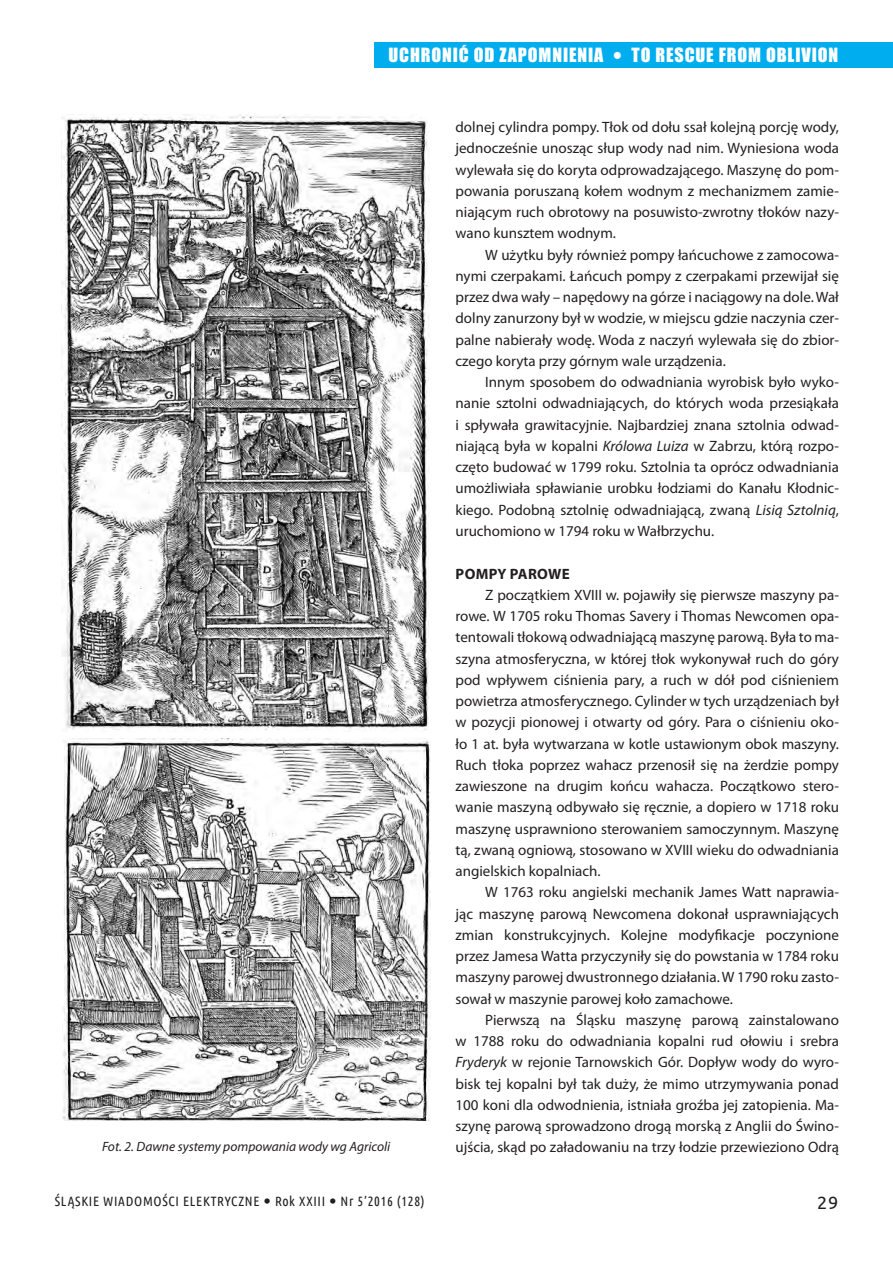
<style>
.page{position:relative;width:893px;height:1263px;background:#fff}
.page>*{position:absolute;margin:0;border:0;box-sizing:border-box;transform-origin:0 0}
.t1{font:18px "Impact";letter-spacing:.05em;color:#fff}
.t2{font:18px "Ubuntu";color:#231f20}
.t3{font:15px/21.3px "Myriad Pro";color:#231f20;text-align:justify}
.t4{font:700 15px "Myriad Pro";letter-spacing:.02em;color:#231f20}
.t5{font:13.5px "Ubuntu Condensed";letter-spacing:.05em;color:#231f20}
.t6{font:italic 13.5px "Myriad Pro";color:#231f20}
.s1{font-style:italic}
</style>
<div class="page">
<div style="left:374px;top:42px;width:519px;height:26px;background:#00aeef"></div>
<img style="left:62px;top:114px;width:367px;height:616px">
<img style="left:62px;top:739px;width:369px;height:382px">
<p class="t1" style="left:388px;top:41px;width:217px">UCHRONIĆ OD ZAPOMNIENIA</p>
<p class="t1" style="left:631px;top:41px;width:208px">TO RESCUE FROM OBLIVION</p>
<p class="t3" style="left:455px;top:116px;width:385px">dolnej cylindra pompy. Tłok od dołu ssał kolejną porcję wody, jednocześnie unosząc słup wody nad nim. Wyniesiona woda wylewała się do koryta odprowadzającego. Maszynę do pom&shy;powania poruszaną kołem wodnym z mechanizmem zamie&shy;niającym ruch obrotowy na posuwisto-zwrotny tłoków nazy&shy;wano kunsztem wodnym.</p>
<p class="t3" style="left:455px;top:244px;width:385px;text-indent:30px">W użytku były również pompy łańcuchowe z zamocowa&shy;nymi czerpakami. Łańcuch pompy z czerpakami przewijał się przez dwa wały – napędowy na górze i naciągowy na dole. Wał dolny zanurzony był w wodzie, w miejscu gdzie naczynia czer&shy;palne nabierały wodę. Woda z naczyń wylewała się do zbior&shy;czego koryta przy górnym wale urządzenia.</p>
<p class="t3" style="left:455px;top:371px;width:385px;text-indent:30px">Innym sposobem do odwadniania wyrobisk było wyko&shy;nanie sztolni odwadniających, do których woda przesiąkała i spływała grawitacyjnie. Najbardziej znana sztolnia odwad&shy;niającą była w kopalni <span class="s1">Królowa Luiza</span> w Zabrzu, którą rozpo&shy;częto budować w 1799 roku. Sztolnia ta oprócz odwadniania umożliwiała spławianie urobku łodziami do Kanału Kłodnic&shy;kiego. Podobną sztolnię odwadniającą, zwaną <span class="s1">Lisią Sztolnią</span>, uruchomiono w 1794 roku w Wałbrzychu.</p>
<p class="t4" style="left:456px;top:564px;width:116px">POMPY PAROWE</p>
<p class="t3" style="left:455px;top:584px;width:385px;text-indent:30px">Z początkiem XVIII w. pojawiły się pierwsze maszyny pa&shy;rowe. W 1705 roku Thomas Savery i Thomas Newcomen opa&shy;tentowali tłokową odwadniającą maszynę parową. Była to ma&shy;szyna atmosferyczna, w której tłok wykonywał ruch do góry pod wpływem ciśnienia pary, a ruch w dół pod ciśnieniem powietrza atmosferycznego. Cylinder w tych urządzeniach był w pozycji pionowej i otwarty od góry. Para o ciśnieniu oko&shy;ło 1 at. była wytwarzana w kotle ustawionym obok maszyny.<br>Ruch tłoka poprzez wahacz przenosił się na żerdzie pompy zawieszone na drugim końcu wahacza. Początkowo stero&shy;wanie maszyną odbywało się ręcznie, a dopiero w 1718 roku maszynę usprawniono sterowaniem samoczynnym. Maszynę tą, zwaną ogniową, stosowano w XVIII wieku do odwadniania angielskich kopalniach.</p>
<p class="t3" style="left:455px;top:881px;width:385px;text-indent:30px">W 1763 roku angielski mechanik James Watt naprawia&shy;jąc maszynę parową Newcomena dokonał usprawniających zmian konstrukcyjnych. Kolejne modyfikacje poczynione przez Jamesa Watta przyczyniły się do powstania w 1784 roku maszyny parowej dwustronnego działania. W 1790 roku zasto&shy;sował w maszynie parowej koło zamachowe.</p>
<p class="t3" style="left:455px;top:1009px;width:385px;text-indent:30px">Pierwszą na Śląsku maszynę parową zainstalowano w 1788 roku do odwadniania kopalni rud ołowiu i srebra <span class="s1">Fryderyk</span> w rejonie Tarnowskich Gór. Dopływ wody do wyro&shy;bisk tej kopalni był tak duży, że mimo utrzymywania ponad 100 koni dla odwodnienia, istniała groźba jej zatopienia. Ma&shy;szynę parową sprowadzono drogą morską z Anglii do Świno-</p>
<p class="t6" style="left:102px;top:1138px;width:290px">Fot. 2. Dawne systemy pompowania wody wg Agricoli</p>
<p class="t3" style="left:455px;top:1136px;width:385px">ujścia, skąd po załadowaniu na trzy łodzie przewieziono Odrą</p>
<p class="t5" style="left:55px;top:1192px;width:371px">ŚLĄSKIE WIADOMOŚCI ELEKTRYCZNE Rok XXIII Nr 5’2016 (128)</p>
<p class="t2" style="left:817px;top:1192px;width:23px">29</p>
</div>
